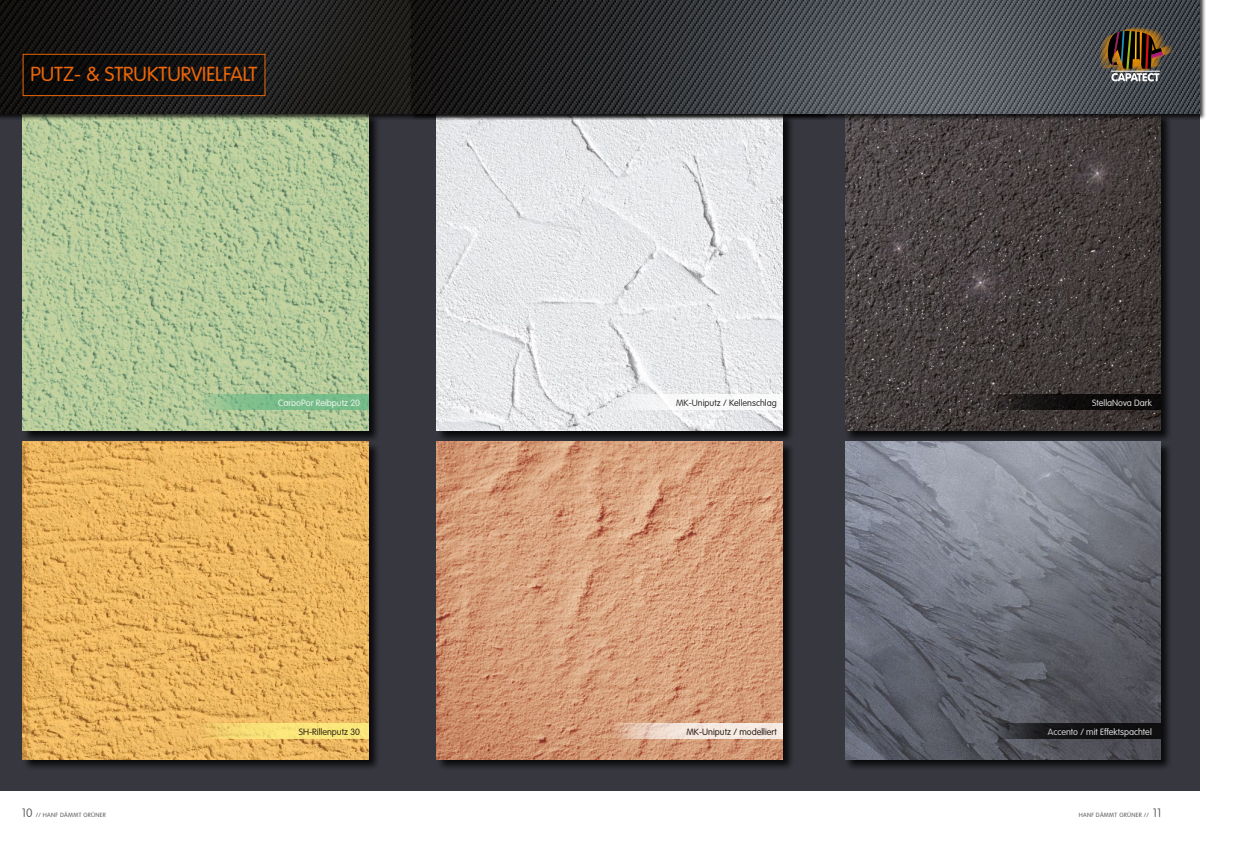
<style>
.page{position:relative;width:1234px;height:842px;background:#fff}
.page>*{position:absolute;margin:0;border:0;box-sizing:border-box;transform-origin:0 0}
.t1{font:300 20px "VAG Rounded";color:#ec6608}
.t2{font:300 9px "VAG Rounded";color:#000}
.t3{font:300 9px "VAG Rounded";color:#fff}
.t4{font:300 6px "VAG Rounded";letter-spacing:.05em;color:#575756}
.s1{font-weight:100;font-size:12px}
</style>
<div class="page">
<div style="left:0;top:0;width:1199px;height:791px;background:#36373f"></div>
<div style="left:436px;top:113px;width:358px;height:329px;background:#000;opacity:.8"></div>
<img style="left:437px;top:120px;width:345px;height:310px">
<div style="left:22px;top:442px;width:358px;height:329px;background:#000;opacity:.8"></div>
<img style="left:23px;top:442px;width:345px;height:317px">
<div style="left:844px;top:113px;width:327px;height:329px;background:#000;opacity:.8"></div>
<img style="left:845px;top:120px;width:314px;height:310px">
<div style="left:22px;top:113px;width:358px;height:329px;background:#000;opacity:.8"></div>
<img style="left:23px;top:120px;width:345px;height:310px">
<div style="left:844px;top:442px;width:327px;height:329px;background:#000;opacity:.8"></div>
<img style="left:845px;top:442px;width:314px;height:317px">
<div style="left:613px;top:394px;width:169px;height:16px;background:linear-gradient(to right,#eeeeef,#fefefe)"></div>
<svg style="left:990px;top:394px;width:169px;height:16px;background:#141212"></svg>
<svg style="left:990px;top:723px;width:169px;height:15px;background:#1c1c1f"></svg>
<div style="left:0;top:0;width:829px;height:120px;background:#000;opacity:.75"></div>
<img style="left:0;top:0;width:410px;height:113px">
<svg style="left:25px;top:56px;width:238px;height:38px;background:#100f10"></svg>
<div style="left:23px;top:54px;width:242px;height:42px;border:1px solid #ec6608"></div>
<div style="left:410px;top:0;width:795px;height:120px;background:#000;opacity:.75"></div>
<img style="left:411px;top:0;width:788px;height:113px">
<img style="left:1089px;top:7px;width:89px;height:67px">
<img style="left:1107px;top:31px;width:55px;height:50px">
<svg style="left:199px;top:394px;width:169px;height:16px;background:#7ebe8b"></svg>
<svg style="left:199px;top:723px;width:169px;height:15px;background:#f6dd75"></svg>
<div style="left:436px;top:442px;width:358px;height:329px;background:#000;opacity:.8"></div>
<img style="left:437px;top:442px;width:345px;height:317px">
<svg style="left:613px;top:723px;width:169px;height:15px;background:#efdcd0"></svg>
<h1 class="t1" style="left:31px;top:63px;width:228px">PUTZ- &amp; STRUKTURVIELFALT</h1>
<p class="t3" style="left:278px;top:398px;width:83px">CarboPor Reibputz 20</p>
<p class="t2" style="left:676px;top:398px;width:102px">MK-Uniputz / Kellenschlag</p>
<p class="t3" style="left:1091px;top:398px;width:61px">StellaNova Dark</p>
<p class="t2" style="left:299px;top:726px;width:63px">SH-Rillenputz 30</p>
<p class="t2" style="left:686px;top:726px;width:92px">MK-Uniputz / modelliert</p>
<p class="t3" style="left:1047px;top:726px;width:105px">Accento / mit Effektspachtel</p>
<p class="t4" style="left:22px;top:811px;width:85px"><span class="s1">10</span> // HANF DÄMMT GRÜNER</p>
<p class="t4" style="left:1078px;top:811px;width:84px">HANF DÄMMT GRÜNER // <span class="s1">11</span></p>
</div>
